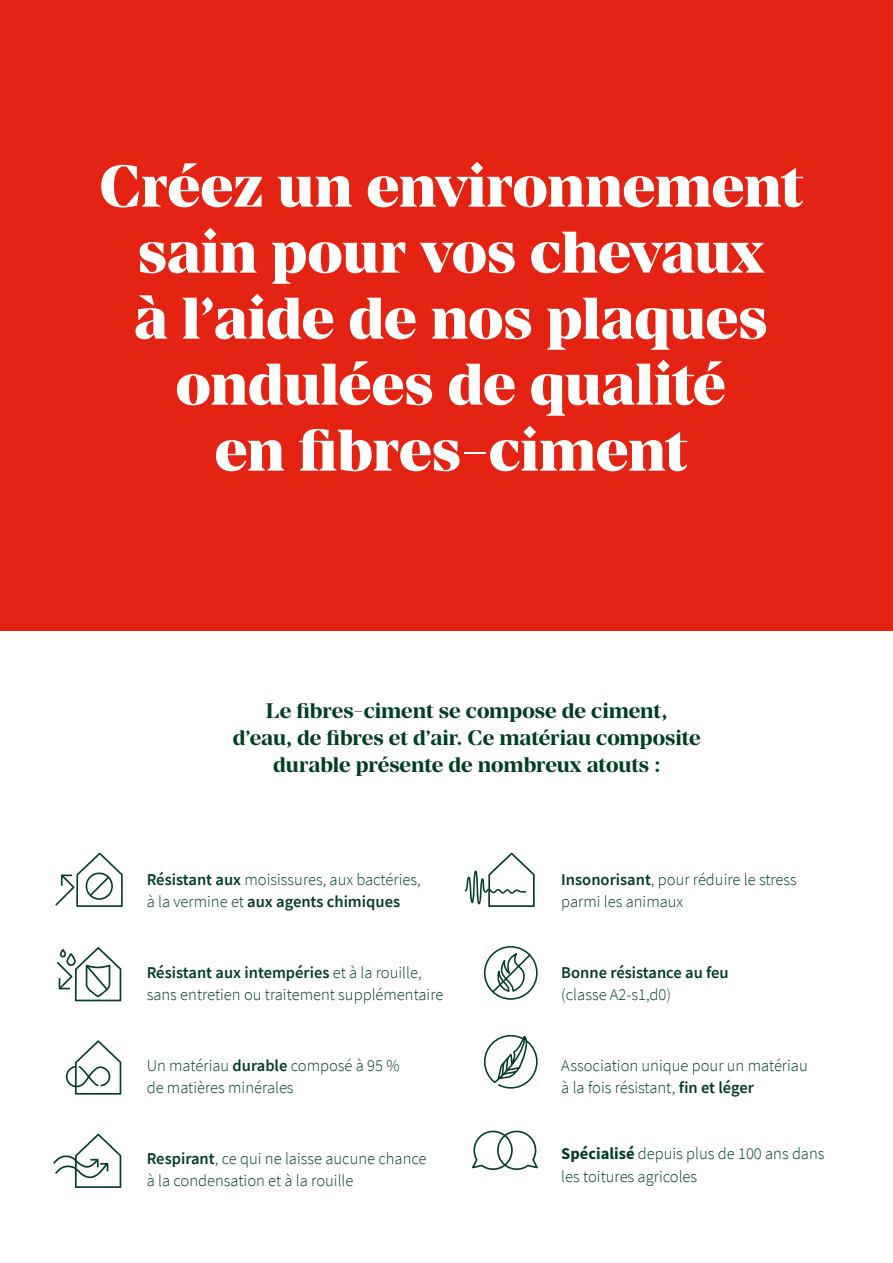
<style>
.page{position:relative;width:893px;height:1263px;background:#fff}
.page>*{position:absolute;margin:0;border:0;box-sizing:border-box;transform-origin:0 0}
.t1{font:800 58.5px/66px "Manier";letter-spacing:-.005em;color:#fff;text-align:center}
.t2{font:700 21px/27px "Manier";letter-spacing:-.005em;color:#003f23;text-align:center}
.t3{font:300 16.5px/22.5px "Source Sans Pro";color:#003f23}
.t4{font:600 16.5px "Source Sans Pro";color:#003f23}
.s1{font-weight:600}
.s2{font-weight:700}
</style>
<div class="page">
<div style="left:0;top:0;width:893px;height:631px;background:#e42313"></div>
<svg style="left:55px;top:852px;width:68px;height:55px"></svg>
<svg style="left:465px;top:852px;width:70px;height:55px"></svg>
<svg style="left:57px;top:947px;width:64px;height:54px"></svg>
<svg style="left:66px;top:1040px;width:55px;height:54px"></svg>
<div style="left:484px;top:946px;width:54px;height:54px;border:2px solid #003f23;border-radius:50%"></div>
<svg style="left:491px;top:950px;width:42px;height:44px"></svg>
<svg style="left:484px;top:1035px;width:54px;height:54px"></svg>
<svg style="left:53px;top:1133px;width:68px;height:55px"></svg>
<svg style="left:472px;top:1130px;width:66px;height:40px"></svg>
<h1 class="t1" style="left:99px;top:153px;width:705px">Créez un environnement sain pour vos chevaux<br>à l’aide de nos plaques ondulées de qualité<br>en fibres-ciment</h1>
<p class="t2" style="left:233px;top:697px;width:469px">Le fibres-ciment se compose de ciment,<br>d’eau, de fibres et d’air. Ce matériau composite durable présente de nombreux atouts :</p>
<p class="t3" style="left:147px;top:868px;width:276px"><span class="s1">Résistant aux</span> moisissures, aux bactéries, à la vermine et <span class="s1">aux agents chimiques</span></p>
<p class="t3" style="left:561px;top:868px;width:237px"><span class="s1">Insonorisant</span>, pour réduire le stress parmi les animaux</p>
<p class="t3" style="left:147px;top:961px;width:298px"><span class="s1">Résistant aux intempéries</span> et à la rouille, sans entretien ou traitement supplémentaire</p>
<p class="t4" style="left:561px;top:961px;width:169px">Bonne résistance au feu</p>
<p class="t3" style="left:561px;top:983px;width:111px">(classe A2-s1,d0)</p>
<p class="t3" style="left:147px;top:1054px;width:254px">Un matériau <span class="s1">durable</span> composé à 95 % de matières minérales</p>
<p class="t3" style="left:561px;top:1054px;width:248px">Association unique pour un matériau à la fois résistant, <span class="s1">fin et léger</span></p>
<p class="t3" style="left:147px;top:1147px;width:281px"><span class="s1">Respirant</span>, ce qui ne laisse aucune chance à la condensation et à la rouille</p>
<p class="t3" style="left:561px;top:1142px;width:265px"><span class="s2">Spécialisé</span> depuis plus de 100 ans dans les toitures agricoles</p>
</div>
